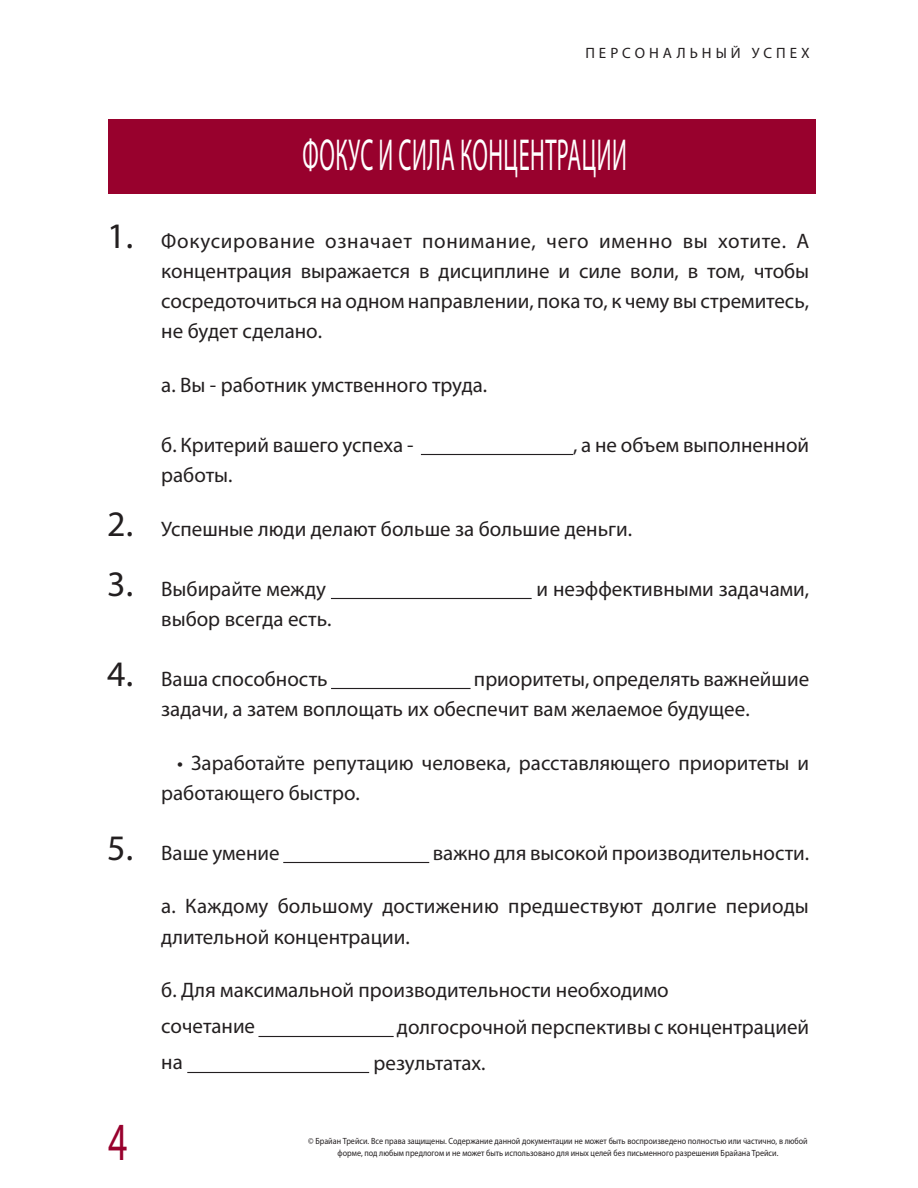
<style>
.page{position:relative;width:918px;height:1188px;background:#fff}
.page>*{position:absolute;margin:0;border:0;box-sizing:border-box;transform-origin:0 0}
.t1{font:54px "Myriad Pro";color:#98012d;scale:.7 1}
.t2{font:45px "Myriad Pro";letter-spacing:.06em;color:#fff;scale:.5 1}
.t3{font:21px/30px "Myriad Pro";color:#231f20}
.t4{font:15px "Myriad Pro";letter-spacing:.27em;color:#231f20}
.t5{font:9px "Myriad Pro";color:#231f20;scale:.9 1}
.s1{font-size:36px}
</style>
<div class="page">
<div style="left:109px;top:119px;width:707px;height:75px;background:#98012d"></div>
<hr style="left:421px;top:454px;width:152px;height:1px;background:#231f20">
<hr style="left:331px;top:598px;width:201px;height:1px;background:#231f20">
<hr style="left:331px;top:688px;width:140px;height:1px;background:#231f20">
<hr style="left:283px;top:862px;width:146px;height:1px;background:#231f20">
<hr style="left:258px;top:1036px;width:136px;height:1px;background:#231f20">
<hr style="left:187px;top:1072px;width:182px;height:1px;background:#231f20">
<p class="t4" style="left:585px;top:43px;width:226px">персональный успех</p>
<h2 class="t2" style="left:303px;top:128px;width:650px">Фокус и сила концентрации</h2>
<p class="t3" style="left:161px;top:225px;width:650px;text-align:justify;text-indent:-54px"><span class="s1">1.</span> Фокусирование означает понимание, чего именно вы хотите. А концентрация выражается в дисциплине и силе воли, в том, чтобы сосредоточиться на одном направлении, пока то, к чему вы стремитесь, не будет сделано.</p>
<p class="t3" style="left:161px;top:369px;width:328px">а. Вы - работник умственного труда.</p>
<p class="t3" style="left:161px;top:429px;width:254px">б. Критерий вашего успеха -</p>
<p class="t3" style="left:573px;top:429px;width:238px">, а не объем выполненной</p>
<p class="t3" style="left:161px;top:459px;width:73px">работы.</p>
<p class="t3" style="left:107px;top:513px;width:526px"><span class="s1">2.</span> Успешные люди делают больше за большие деньги.</p>
<p class="t3" style="left:107px;top:573px;width:220px"><span class="s1">3.</span> Выбирайте между</p>
<p class="t3" style="left:537px;top:573px;width:274px">и неэффективными задачами,</p>
<p class="t3" style="left:161px;top:603px;width:172px">выбор всегда есть.</p>
<p class="t3" style="left:107px;top:663px;width:222px"><span class="s1">4.</span> Ваша способность</p>
<p class="t3" style="left:161px;top:663px;width:650px;text-indent:313px">приоритеты, определять важнейшие задачи, а затем воплощать их обеспечит вам желаемое будущее.</p>
<p class="t3" style="left:161px;top:747px;width:649px;text-indent:16px">• Заработайте репутацию человека, расставляющего приоритеты и работающего быстро.</p>
<p class="t3" style="left:107px;top:837px;width:174px"><span class="s1">5.</span> Ваше умение</p>
<p class="t3" style="left:433px;top:837px;width:378px">важно для высокой производительности.</p>
<p class="t3" style="left:161px;top:891px;width:649px">а. Каждому большому достижению предшествуют долгие периоды длительной концентрации.</p>
<p class="t3" style="left:161px;top:972px;width:509px;line-height:36px">б. Для максимальной производительности необходимо сочетание</p>
<p class="t3" style="left:397px;top:1011px;width:414px">долгосрочной перспективы с концентрацией</p>
<h1 class="t1" style="left:108px;top:1109px;width:29px">4</h1>
<p class="t3" style="left:161px;top:1047px;width:23px">на</p>
<p class="t3" style="left:374px;top:1047px;width:114px">результатах.</p>
<p class="t5" style="left:308px;top:1135px;width:557px">© Брайан Трейси. Все права защищены. Содержание данной документации не может быть воспроизведено полностью или частично, в любой</p>
<p class="t5" style="left:338px;top:1147px;width:491px">форме, под любым предлогом и не может быть использовано для иных целей без письменного разрешения Брайана Трейси.</p>
</div>
